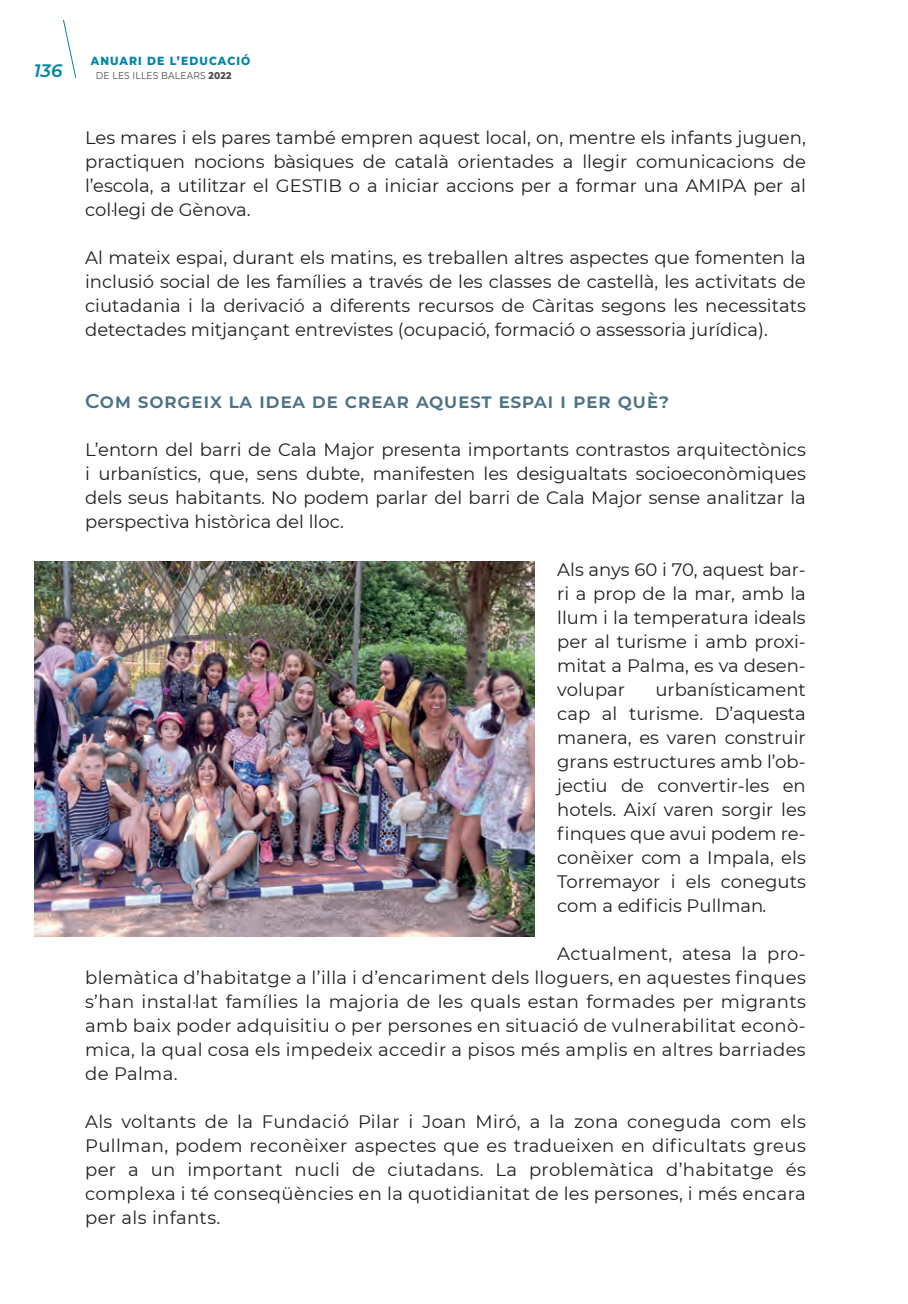
<style>
.page{position:relative;width:908px;height:1304px;background:#fff}
.page>*{position:absolute;margin:0;border:0;box-sizing:border-box;transform-origin:0 0}
.t1{font:600 20px "Montserrat";letter-spacing:.03em;color:#4c7287}
.t2{font:18px/24px "Montserrat";color:#231f20;text-align:justify}
.t3{font:italic 600 18px "Montserrat";color:#0086a6}
.t4{font:800 12px "Montserrat";letter-spacing:.1em;color:#0086a6;scale:.9 1}
.t5{font:10px "Montserrat";letter-spacing:.025em;color:#4b4c4d;scale:.9 1}
.s1{font-weight:800}
.s2{font-style:italic}
</style>
<div class="page">
<svg style="left:63px;top:20px;width:13px;height:58px"></svg>
<img style="left:34px;top:561px;width:500px;height:375px">
<p class="t3" style="left:34px;top:58px;width:30px">136</p>
<p class="t4" style="left:91px;top:52px;width:179px">ANUARI DE L’EDUCACIÓ</p>
<p class="t5" style="left:96px;top:69px;width:152px">DE LES ILLES BALEARS <span class="s1">2022</span></p>
<p class="t2" style="left:85px;top:125px;width:722px">Les mares i els pares també empren aquest local, on, mentre els infants juguen, practiquen nocions bàsiques de català orientades a llegir comunicacions de l’escola, a utilitzar el GESTIB o a iniciar accions per a formar una AMIPA per al col·legi de Gènova.</p>
<p class="t2" style="left:85px;top:245px;width:722px">Al mateix espai, durant els matins, es treballen altres aspectes que fomenten la inclusió social de les famílies a través de les classes de castellà, les activitats de ciutadania i la derivació a diferents recursos de Càritas segons les necessitats detectades mitjançant entrevistes (ocupació, formació o assessoria jurídica).</p>
<p class="t1" style="left:85px;top:387px;width:585px">Com sorgeix la idea de crear aquest espai i per què?</p>
<p class="t2" style="left:85px;top:437px;width:722px">L’entorn del barri de Cala Major presenta importants contrastos arquitectònics i urbanístics, que, sens dubte, manifesten les desigualtats socioeconòmiques dels seus habitants. No podem parlar del barri de Cala Major sense analitzar la perspectiva històrica del lloc.</p>
<p class="t2" style="left:557px;top:557px;width:250px">Als anys 60 i 70, aquest bar&shy;ri a prop de la mar, amb la llum i la temperatura ideals per al turisme i amb proxi&shy;mitat a Palma, es va desen&shy;volupar</p>
<p class="t2" style="left:557px;top:677px;width:250px;text-indent:98px">urbanísticament cap al turisme. D’aquesta manera, es varen construir grans estructures amb l’ob&shy;jectiu de convertir-les en hotels. Així varen sorgir les finques que avui podem re&shy;conèixer com a Impala, els Torremayor i els coneguts com a edificis Pullman<span class="s2">.</span></p>
<p class="t2" style="left:85px;top:941px;width:722px;text-indent:472px">Actualment, atesa la pro&shy;blemàtica d’habitatge a l’illa i d’encariment dels lloguers, en aquestes finques s’han instal·lat famílies la majoria de les quals estan formades per migrants amb baix poder adquisitiu o per persones en situació de vulnerabilitat econò&shy;mica, la qual cosa els impedeix accedir a pisos més amplis en altres barriades de Palma.</p>
<p class="t2" style="left:85px;top:1109px;width:722px">Als voltants de la Fundació Pilar i Joan Miró, a la zona coneguda com els Pullman, podem reconèixer aspectes que es tradueixen en dificultats greus per a un important nucli de ciutadans. La problemàtica d’habitatge és complexa i té conseqüències en la quotidianitat de les persones, i més encara per als infants.</p>
</div>
